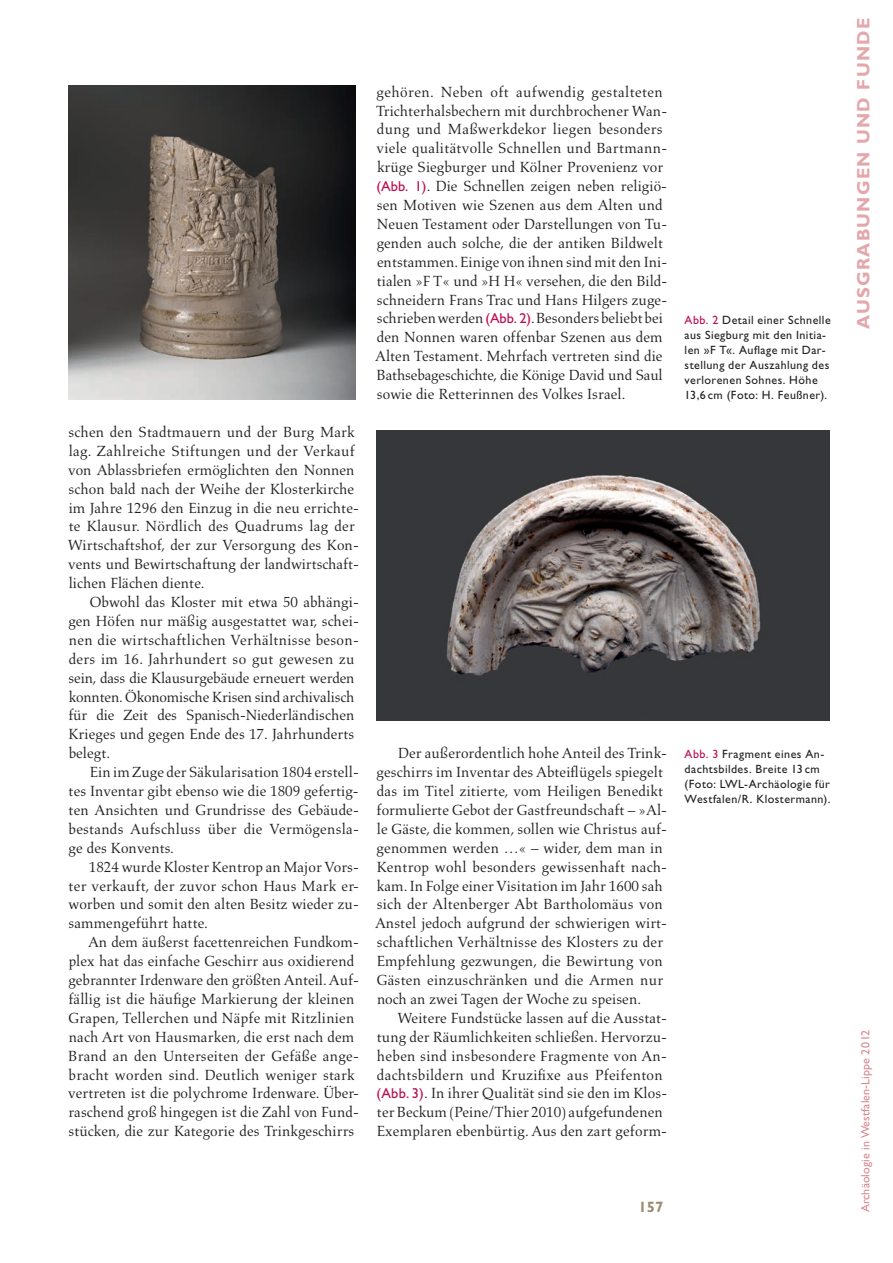
<style>
.page{position:relative;width:893px;height:1263px;background:#fff}
.page>*{position:absolute;margin:0;border:0;box-sizing:border-box;transform-origin:0 0}
.t1{font:18px "Gill Sans Std Bold 5";letter-spacing:.07em;color:#e3a7ac}
.t2{font:15px/18.9px "Aldus LT Std";letter-spacing:.005em;color:#231f20}
.t3{font:15px "Gill Sans Std Bold 2";color:#9c8c6f}
.t4{font:12px/15px "Gill Sans Std 3";letter-spacing:.04em;color:#231f20}
.t5{font:12px "Gill Sans Std 7";letter-spacing:.01em;color:#d88a93}
.s1{font-family:"Gill Sans Std 3";font-size:14.4px;color:#ba0e51}
.s2{color:#ba0e51}
</style>
<div class="page">
<img style="left:68px;top:85px;width:287px;height:314px">
<img style="left:376px;top:430px;width:453px;height:290px">
<p class="t2" style="left:68px;top:423px;width:293px">schen den Stadtmauern und der Burg Mark lag. Zahlreiche Stiftungen und der Verkauf von Ablassbriefen ermöglichten den Nonnen schon bald nach der Weihe der Klosterkirche im Jahre 1296 den Einzug in die neu errichte&shy;te Klausur. Nördlich des Quadrums lag der Wirtschaftshof, der zur Versorgung des Kon&shy;vents und Bewirtschaftung der landwirtschaft&shy;lichen Flächen diente.</p>
<p class="t2" style="left:68px;top:593px;width:292px;text-indent:21px">Obwohl das Kloster mit etwa 50 abhängi&shy;gen Höfen nur mäßig ausgestattet war, schei&shy;nen die wirtschaftlichen Verhältnisse beson&shy;ders im 16. Jahrhundert so gut gewesen zu sein, dass die Klausurgebäude erneuert werden konnten. Ökonomische Krisen sind archivalisch für die Zeit des Spanisch-Niederländischen Krieges und gegen Ende des 17. Jahrhunderts belegt.</p>
<p class="t2" style="left:68px;top:763px;width:292px;text-align:justify;text-indent:21px">Ein im Zuge der Säkularisation 1804 erstell&shy;tes Inventar gibt ebenso wie die 1809 gefertig&shy;ten Ansichten und Grundrisse des Gebäude&shy;bestands Aufschluss über die Vermögensla&shy;ge des Konvents.</p>
<p class="t2" style="left:68px;top:857px;width:292px;text-align:justify;text-indent:20px">1824 wurde Kloster Kentrop an Major Vors&shy;ter verkauft, der zuvor schon Haus Mark er&shy;worben und somit den alten Besitz wieder zu&shy;sammengeführt hatte.</p>
<p class="t2" style="left:68px;top:933px;width:292px;text-indent:20px">An dem äußerst facettenreichen Fundkom&shy;plex hat das einfache Geschirr aus oxidierend gebrannter Irdenware den größten Anteil. Auf&shy;fällig ist die häufige Markierung der kleinen Grapen, Tellerchen und Näpfe mit Ritzlinien nach Art von Hausmarken, die erst nach dem Brand an den Unterseiten der Gefäße ange&shy;bracht worden sind. Deutlich weniger stark vertreten ist die polychrome Irdenware. Über&shy;raschend groß hingegen ist die Zahl von Fund&shy;stücken, die zur Kategorie des Trinkgeschirrs</p>
<p class="t2" style="left:375px;top:82px;width:294px">gehören. Neben oft aufwendig gestalteten Trichterhalsbechern mit durchbrochener Wan&shy;dung und Maßwerkdekor liegen besonders viele qualitätvolle Schnellen und Bartmann&shy;krüge Siegburger und Kölner Provenienz vor <span class="s1">(Abb. 1)</span>. Die Schnellen zeigen neben religiö&shy;sen Motiven wie Szenen aus dem Alten und Neuen Testament oder Darstellungen von Tu&shy;genden auch solche, die der antiken Bildwelt entstammen. Einige von ihnen sind mit den Ini&shy;tialen »F T« und »H H« versehen, die den Bild&shy;schneidern Frans Trac und Hans Hilgers zuge&shy;schrieben werden <span class="s1">(Abb. 2)</span>. Besonders beliebt bei den Nonnen waren offenbar Szenen aus dem Alten Testament. Mehrfach vertreten sind die Bathsebageschichte, die Könige David und Saul sowie die Retterinnen des Volkes Israel.</p>
<p class="t2" style="left:375px;top:744px;width:294px;text-indent:23px">Der außerordentlich hohe Anteil des Trink&shy;geschirrs im Inventar des Abteiflügels spiegelt das im Titel zitierte, vom Heiligen Benedikt formulierte Gebot der Gastfreundschaft – »Al&shy;le Gäste, die kommen, sollen wie Christus auf&shy;genommen werden …« – wider, dem man in Kentrop wohl besonders gewissenhaft nach&shy;kam. In Folge einer Visitation im Jahr 1600 sah sich der Altenberger Abt Bartholomäus von Anstel jedoch aufgrund der schwierigen wirt&shy;schaftlichen Verhältnisse des Klosters zu der Empfehlung gezwungen, die Bewirtung von Gästen einzuschränken und die Armen nur noch an zwei Tagen der Woche zu speisen.</p>
<p class="t2" style="left:376px;top:1009px;width:292px;text-indent:21px">Weitere Fundstücke lassen auf die Ausstat&shy;tung der Räumlichkeiten schließen. Hervorzu&shy;heben sind insbesondere Fragmente von An&shy;dachtsbildern und Kruzifixe aus Pfeifenton <span class="s1">(Abb. 3)</span>. In ihrer Qualität sind sie den im Klos&shy;ter Beckum (Peine/Thier 2010) aufgefundenen Exemplaren ebenbürtig. Aus den zart geform-</p>
<p class="t4" style="left:685px;top:313px;width:148px"><span class="s2">Abb. 2</span> Detail einer Schnelle aus Siegburg mit den Initia&shy;len »F T«. Auflage mit Dar&shy;stellung der Auszahlung des verlorenen Sohnes. Höhe<br>13,6 cm (Foto: H. Feußner).</p>
<p class="t4" style="left:685px;top:747px;width:147px"><span class="s2">Abb. 3</span> Fragment eines An&shy;dachtsbildes. Breite 13 cm (Foto: LWL-Archäologie für<br>Westfalen/R. Klostermann).</p>
<p class="t3" style="left:638px;top:1198px;width:26px">157</p>
<p class="t1" style="left:853px;top:329px;width:312px;rotate:-90deg">AUSGRABUNGEN UND FUNDE</p>
<p class="t5" style="left:859px;top:1212px;width:184px;rotate:-90deg">Archäologie in Westfalen-Lippe 2012</p>
</div>
